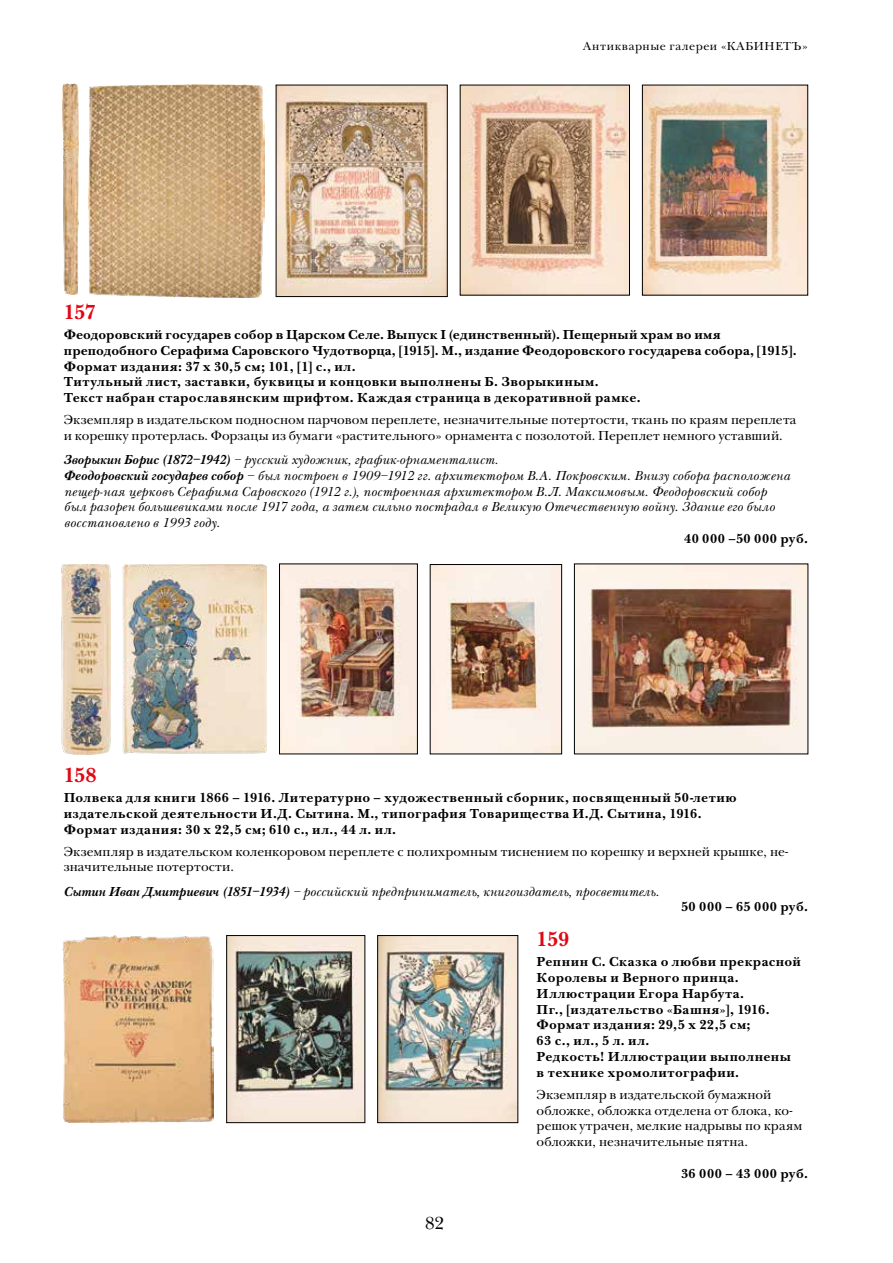
<style>
.page{position:relative;width:893px;height:1263px;background:#fff}
.page>*{position:absolute;margin:0;border:0;box-sizing:border-box;transform-origin:0 0}
.t1{font:700 21px "New Baskerville C";letter-spacing:-.03em;color:#e30613}
.t2{font:18px "New Baskerville C";color:#000}
.t3{font:700 13.5px/15.8px "New Baskerville C";letter-spacing:.025em;color:#000}
.t4{font:italic 13.5px/15.8px "New Baskerville C";letter-spacing:.025em;color:#000}
.t5{font:13.5px/15.8px "New Baskerville C";letter-spacing:.005em;color:#000}
.t6{font:12px "New Baskerville C";letter-spacing:.055em;color:#000}
.s1{font-weight:700}
</style>
<div class="page">
<img style="left:88px;top:84px;width:176px;height:213px">
<img style="left:63px;top:84px;width:16px;height:210px">
<img style="left:278px;top:87px;width:167px;height:208px">
<img style="left:462px;top:87px;width:166px;height:206px">
<img style="left:644px;top:87px;width:162px;height:206px">
<img style="left:123px;top:565px;width:144px;height:189px">
<img style="left:61px;top:564px;width:50px;height:190px">
<img style="left:432px;top:566px;width:128px;height:186px">
<div style="left:430px;top:564px;width:132px;height:190px;border:1px solid #000"></div>
<img style="left:281px;top:566px;width:135px;height:186px">
<div style="left:279px;top:564px;width:139px;height:190px;border:1px solid #000"></div>
<img style="left:576px;top:566px;width:230px;height:186px">
<img style="left:63px;top:935px;width:151px;height:188px">
<img style="left:379px;top:937px;width:137px;height:184px">
<div style="left:377px;top:935px;width:141px;height:188px;border:1px solid #000"></div>
<img style="left:228px;top:937px;width:135px;height:184px">
<div style="left:226px;top:935px;width:139px;height:188px;border:1px solid #000"></div>
<p class="t6" style="left:583px;top:39px;width:226px">Антикварные галереи «КАБИНЕТЪ»</p>
<h1 class="t1" style="left:64px;top:300px;width:34px">157</h1>
<p class="t3" style="left:64px;top:327px;width:734px">Феодоровский государев собор в Царском Селе. Выпуск I (единственный). Пещерный храм во имя преподобного Серафима Саровского Чудотворца, [1915]. М., издание Феодоровского государева собора, [1915].<br>Формат издания: 37 х 30,5 см; 101, [1] с., ил.<br>Титульный лист, заставки, буквицы и концовки выполнены Б. Зворыкиным.<br>Текст набран старославянским шрифтом. Каждая страница в декоративной рамке.</p>
<p class="t5" style="left:64px;top:412px;width:734px">Экземпляр в издательском подносном парчовом переплете, незначительные потертости, ткань по краям переплета и корешку протерлась. Форзацы из бумаги «растительного» орнамента с позолотой. Переплет немного уставший.</p>
<p class="t4" style="left:64px;top:452px;width:728px"><span class="s1">Зворыкин Борис (1872–1942)</span> – русский художник, график-орнаменталист.<br><span class="s1">Феодоровский государев собор</span> – был построен в 1909–1912 гг. архитектором В.А. Покровским. Внизу собора расположена пещер-ная церковь Серафима Саровского (1912 г.), построенная архитектором В.Л. Максимовым. Феодоровский собор был разорен большевиками после 1917 года, а затем сильно пострадал в Великую Отечественную войну. Здание его было восстановлено в 1993 году.</p>
<p class="t3" style="left:684px;top:531px;width:125px">40 000 –50 000 руб.</p>
<h1 class="t1" style="left:64px;top:763px;width:34px">158</h1>
<p class="t3" style="left:64px;top:790px;width:674px">Полвека для книги 1866 – 1916. Литературно – художественный сборник, посвященный 50-летию издательской деятельности И.Д. Сытина. М., типография Товарищества И.Д. Сытина, 1916.<br>Формат издания: 30 х 22,5 см; 610 с., ил., 44 л. ил.</p>
<p class="t5" style="left:64px;top:843px;width:726px">Экземпляр в издательском коленкоровом переплете с полихромным тиснением по корешку и верхней крышке, не&shy;значительные потертости.</p>
<p class="t4" style="left:64px;top:883px;width:597px"><span class="s1">Сытин Иван Дмитриевич (1851–1934)</span> – российский предприниматель, книгоиздатель, просветитель.</p>
<p class="t3" style="left:681px;top:899px;width:128px">50 000 – 65 000 руб.</p>
<h1 class="t1" style="left:537px;top:927px;width:34px">159</h1>
<p class="t3" style="left:537px;top:954px;width:266px">Репнин С. Сказка о любви прекрасной<br>Королевы и Верного принца.<br>Иллюстрации Егора Нарбута.<br>Пг., [издательство «Башня»], 1916.<br>Формат издания: 29,5 х 22,5 см;<br>63 с., ил., 5 л. ил.<br>Редкость! Иллюстрации выполнены в технике хромолитографии.</p>
<p class="t5" style="left:537px;top:1087px;width:267px">Экземпляр в издательской бумажной обложке, обложка отделена от блока, ко&shy;решок утрачен, мелкие надрывы по краям обложки, незначительные пятна.</p>
<p class="t3" style="left:681px;top:1165px;width:128px">36 000 – 43 000 руб.</p>
<h2 class="t2" style="left:425px;top:1212px;width:20px">82</h2>
</div>
